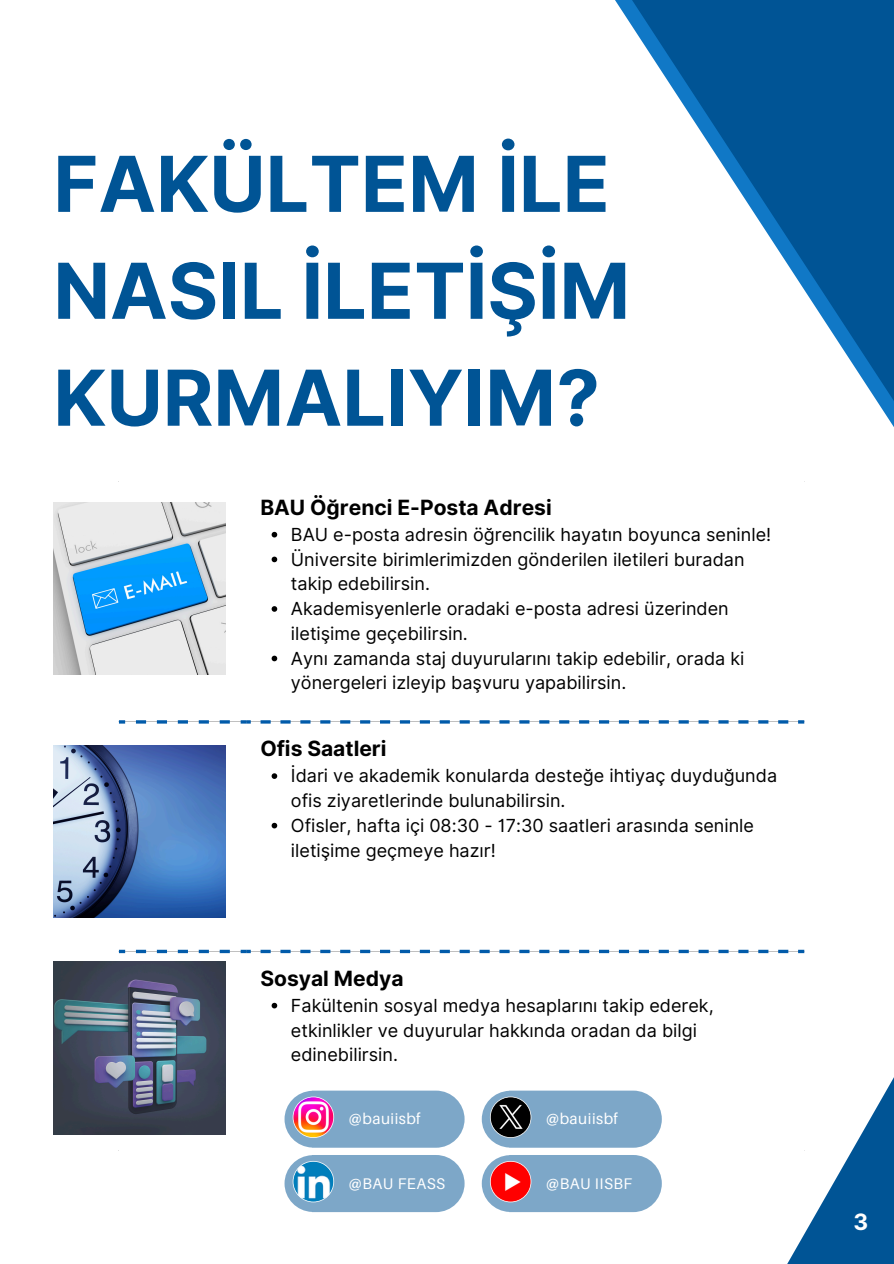
<style>
.page{position:relative;width:894px;height:1264px;background:#fff}
.page>*{position:absolute;margin:0;border:0;box-sizing:border-box;transform-origin:0 0}
.t1{font:700 77.1px/106.8px "Inter";color:#005495}
.t2{font:700 22.5px "Inter";color:#fff}
.t3{font:700 21px "Inter";color:#000}
.t4{font:18px/24.8px "Inter";color:#000}
.t5{font:15.45px "Aileron";letter-spacing:.03em;color:#fff}
</style>
<div class="page">
<svg style="left:615px;top:0;width:278px;height:426px"></svg>
<svg style="left:271px;top:532px;width:6px;height:5px"></svg>
<svg style="left:271px;top:556px;width:6px;height:6px"></svg>
<svg style="left:271px;top:606px;width:6px;height:5px"></svg>
<svg style="left:271px;top:655px;width:6px;height:6px"></svg>
<svg style="left:271px;top:773px;width:6px;height:6px"></svg>
<svg style="left:271px;top:822px;width:6px;height:6px"></svg>
<svg style="left:271px;top:1002px;width:6px;height:6px"></svg>
<svg style="left:119px;top:720px;width:6px;height:3px"></svg>
<svg style="left:136px;top:720px;width:10px;height:3px"></svg>
<svg style="left:157px;top:720px;width:10px;height:3px"></svg>
<svg style="left:178px;top:720px;width:10px;height:3px"></svg>
<svg style="left:199px;top:720px;width:10px;height:3px"></svg>
<svg style="left:220px;top:720px;width:10px;height:3px"></svg>
<svg style="left:119px;top:949px;width:6px;height:4px"></svg>
<svg style="left:136px;top:949px;width:10px;height:4px"></svg>
<svg style="left:157px;top:949px;width:10px;height:4px"></svg>
<svg style="left:178px;top:949px;width:10px;height:4px"></svg>
<svg style="left:199px;top:949px;width:10px;height:4px"></svg>
<svg style="left:220px;top:949px;width:10px;height:4px"></svg>
<svg style="left:240px;top:720px;width:11px;height:3px"></svg>
<svg style="left:260px;top:720px;width:10px;height:3px"></svg>
<svg style="left:280px;top:720px;width:10px;height:3px"></svg>
<svg style="left:300px;top:720px;width:10px;height:3px"></svg>
<svg style="left:320px;top:720px;width:10px;height:3px"></svg>
<svg style="left:340px;top:720px;width:10px;height:3px"></svg>
<svg style="left:360px;top:720px;width:10px;height:3px"></svg>
<svg style="left:380px;top:720px;width:10px;height:3px"></svg>
<svg style="left:400px;top:720px;width:10px;height:3px"></svg>
<svg style="left:419px;top:720px;width:11px;height:3px"></svg>
<svg style="left:439px;top:720px;width:10px;height:3px"></svg>
<svg style="left:459px;top:720px;width:10px;height:3px"></svg>
<svg style="left:479px;top:720px;width:10px;height:3px"></svg>
<svg style="left:499px;top:720px;width:10px;height:3px"></svg>
<svg style="left:519px;top:720px;width:10px;height:3px"></svg>
<svg style="left:539px;top:720px;width:10px;height:3px"></svg>
<svg style="left:559px;top:720px;width:10px;height:3px"></svg>
<svg style="left:579px;top:720px;width:10px;height:3px"></svg>
<svg style="left:599px;top:720px;width:10px;height:3px"></svg>
<svg style="left:618px;top:720px;width:11px;height:3px"></svg>
<svg style="left:638px;top:720px;width:10px;height:3px"></svg>
<svg style="left:658px;top:720px;width:10px;height:3px"></svg>
<svg style="left:678px;top:720px;width:10px;height:3px"></svg>
<svg style="left:698px;top:720px;width:10px;height:3px"></svg>
<svg style="left:718px;top:720px;width:10px;height:3px"></svg>
<svg style="left:738px;top:720px;width:10px;height:3px"></svg>
<svg style="left:758px;top:720px;width:10px;height:3px"></svg>
<svg style="left:778px;top:720px;width:10px;height:3px"></svg>
<svg style="left:797px;top:720px;width:7px;height:3px"></svg>
<svg style="left:240px;top:949px;width:11px;height:4px"></svg>
<svg style="left:260px;top:949px;width:10px;height:4px"></svg>
<svg style="left:280px;top:949px;width:10px;height:4px"></svg>
<svg style="left:300px;top:949px;width:10px;height:4px"></svg>
<svg style="left:320px;top:949px;width:10px;height:4px"></svg>
<svg style="left:340px;top:949px;width:10px;height:4px"></svg>
<svg style="left:360px;top:949px;width:10px;height:4px"></svg>
<svg style="left:380px;top:949px;width:10px;height:4px"></svg>
<svg style="left:400px;top:949px;width:10px;height:4px"></svg>
<svg style="left:419px;top:949px;width:11px;height:4px"></svg>
<svg style="left:439px;top:949px;width:10px;height:4px"></svg>
<svg style="left:459px;top:949px;width:10px;height:4px"></svg>
<svg style="left:479px;top:949px;width:10px;height:4px"></svg>
<svg style="left:499px;top:949px;width:10px;height:4px"></svg>
<svg style="left:519px;top:949px;width:10px;height:4px"></svg>
<svg style="left:539px;top:949px;width:10px;height:4px"></svg>
<svg style="left:559px;top:949px;width:10px;height:4px"></svg>
<svg style="left:579px;top:949px;width:10px;height:4px"></svg>
<svg style="left:599px;top:949px;width:10px;height:4px"></svg>
<svg style="left:618px;top:949px;width:11px;height:4px"></svg>
<svg style="left:638px;top:949px;width:10px;height:4px"></svg>
<svg style="left:658px;top:949px;width:4px;height:4px"></svg>
<img style="left:53px;top:502px;width:173px;height:173px">
<img style="left:53px;top:745px;width:173px;height:172px">
<img style="left:53px;top:961px;width:173px;height:173px">
<div style="left:284px;top:1090px;width:180px;height:57px;background:#7da7c8;border-radius:28px"></div>
<svg style="left:292px;top:1096px;width:42px;height:41px"></svg>
<div style="left:481px;top:1090px;width:180px;height:57px;background:#7da7c8;border-radius:28px"></div>
<svg style="left:490px;top:1096px;width:41px;height:41px"></svg>
<div style="left:284px;top:1154px;width:180px;height:58px;background:#7da7c8;border-radius:28px"></div>
<svg style="left:292px;top:1160px;width:42px;height:42px"></svg>
<div style="left:481px;top:1154px;width:180px;height:58px;background:#7da7c8;border-radius:28px"></div>
<svg style="left:490px;top:1160px;width:41px;height:42px"></svg>
<svg style="left:662px;top:949px;width:231px;height:314px"></svg>
<p class="t1" style="left:53px;top:130px;width:578px">FAKÜLTEM İLE<br>NASIL İLETİŞİM<br>KURMALIYIM?</p>
<p class="t3" style="left:260px;top:495px;width:293px">BAU Öğrenci E-Posta Adresi</p>
<p class="t4" style="left:291px;top:522px;width:481px">BAU e-posta adresin öğrencilik hayatın boyunca seninle!</p>
<h1 class="t4" style="left:291px;top:546px;width:455px">Üniversite birimlerimizden gönderilen iletileri buradan takip edebilirsin.</h1>
<p class="t4" style="left:291px;top:596px;width:439px">Akademisyenlerle oradaki e-posta adresi üzerinden iletişime geçebilirsin.</p>
<p class="t4" style="left:291px;top:645px;width:455px">Aynı zamanda staj duyurularını takip edebilir, orada ki yönergeleri izleyip başvuru yapabilirsin.</p>
<p class="t3" style="left:260px;top:736px;width:128px">Ofis Saatleri</p>
<p class="t4" style="left:291px;top:763px;width:487px">İdari ve akademik konularda desteğe ihtiyaç duyduğunda ofis ziyaretlerinde bulunabilirsin.</p>
<p class="t4" style="left:291px;top:812px;width:464px">Ofisler, hafta içi 08:30 - 17:30 saatleri arasında seninle iletişime geçmeye hazır!</p>
<p class="t3" style="left:260px;top:965px;width:145px">Sosyal Medya</p>
<p class="t4" style="left:291px;top:992px;width:424px">Fakültenin sosyal medya hesaplarını takip ederek, etkinlikler ve duyurular hakkında oradan da bilgi edinebilirsin.</p>
<p class="t5" style="left:349px;top:1109px;width:73px">@bauiisbf</p>
<p class="t5" style="left:546px;top:1109px;width:73px">@bauiisbf</p>
<p class="t5" style="left:349px;top:1173px;width:98px">@BAU FEASS</p>
<p class="t5" style="left:546px;top:1173px;width:88px">@BAU IISBF</p>
<h2 class="t2" style="left:853px;top:1208px;width:16px">3</h2>
</div>
